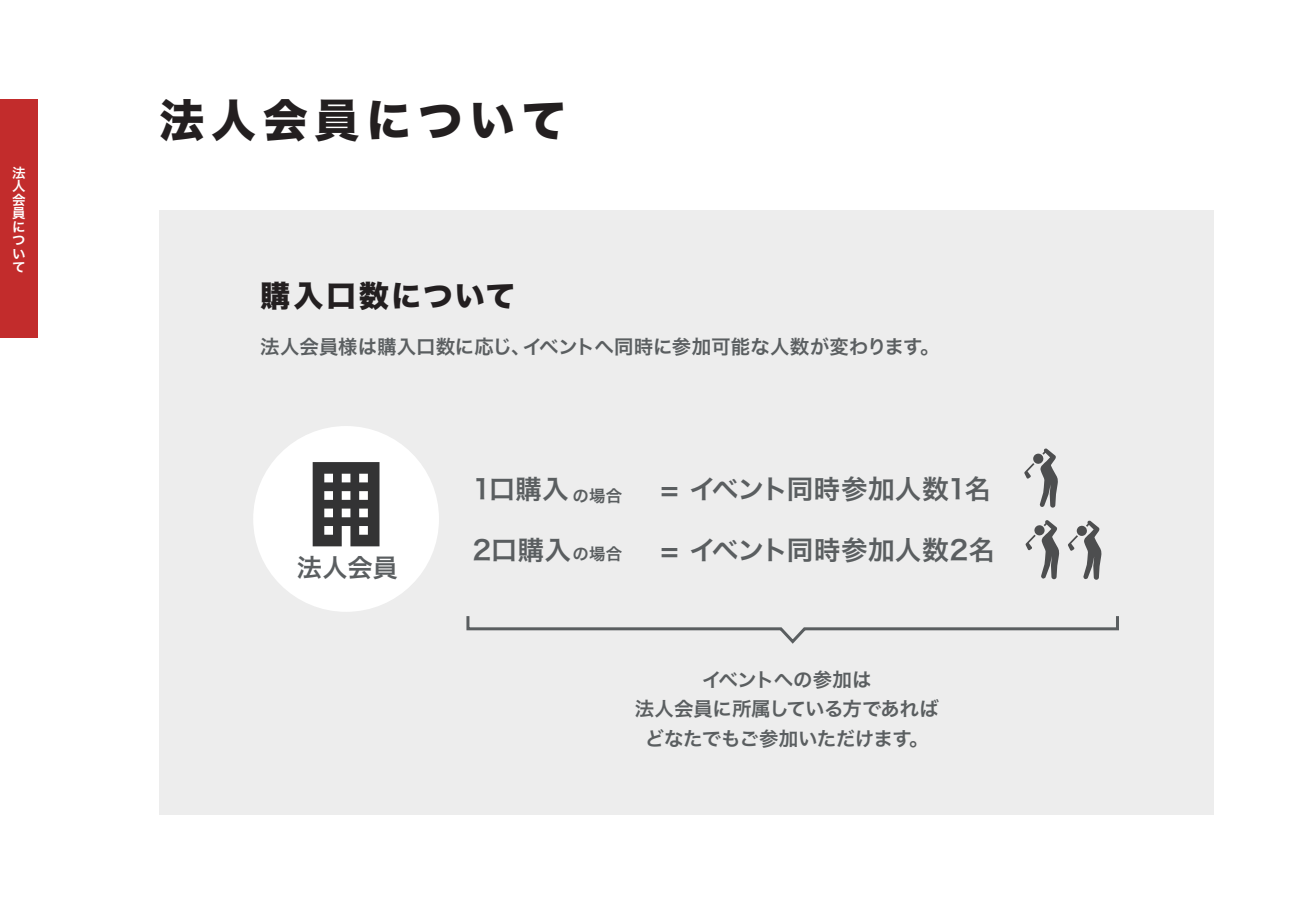
<style>
.page{position:relative;width:1289px;height:919px;background:#fff}
.page>*{position:absolute;margin:0;border:0;box-sizing:border-box;transform-origin:0 0}
.t1{font:45px "Hiragino Sans W8";letter-spacing:.15em;color:#231f20}
.t2{font:30px "Hiragino Sans W8";letter-spacing:.08em;color:#231f20}
.t3{font:26.55px "Hiragino Sans W6";color:#5a5e60}
.t4{font:26.55px "Hiragino Sans W6";letter-spacing:-.02em;color:#5a5e60}
.t5{font:25.2px "Hiragino Sans W6";color:#5a5e60}
.t6{font:19.35px/29.8px "Hiragino Sans W6";letter-spacing:-.005em;color:#5a5e60;text-align:center}
.t7{font:16.35px "Hiragino Sans W6";color:#5a5e60}
.t8{font:13.5px/13.5px "Hiragino Sans W6";color:#fff;text-align:justify}
</style>
<div class="page">
<div style="left:159px;top:210px;width:1054px;height:605px;background:#ededed"></div>
<svg style="left:466px;top:616px;width:653px;height:28px"></svg>
<div style="left:0;top:99px;width:38px;height:239px;background:#c22c2c"></div>
<svg style="left:1024px;top:448px;width:34px;height:59px"></svg>
<svg style="left:1025px;top:520px;width:34px;height:59px"></svg>
<svg style="left:1068px;top:520px;width:33px;height:59px"></svg>
<div style="left:253px;top:426px;width:186px;height:185px;background:#fff;border-radius:50%"></div>
<svg style="left:313px;top:462px;width:66px;height:84px;background:#585859"></svg>
<p class="t8" style="left:12px;top:165px;width:15px">法人会員について</p>
<h1 class="t1" style="left:159px;top:96px;width:408px">法人会員について</h1>
<h2 class="t2" style="left:260px;top:278px;width:257px">購入口数について</h2>
<p class="t6" style="left:260px;top:331px;width:681px">法人会員様は購入口数に応じ、イベントへ同時に参加可能な人数が変わります。</p>
<h3 class="t5" style="left:297px;top:545px;width:103px">法人会員</h3>
<h3 class="t3" style="left:472px;top:465px;width:151px">1口購入<sub>の場合</sub></h3>
<h3 class="t3" style="left:472px;top:525px;width:100px">2口購入</h3>
<p class="t7" style="left:572px;top:539px;width:51px">の場合</p>
<h3 class="t4" style="left:660px;top:465px;width:332px">= イベント同時参加人数1名</h3>
<h3 class="t3" style="left:660px;top:525px;width:336px">= イベント同時参加人数2名</h3>
<p class="t6" style="left:634px;top:663px;width:306px">イベントへの参加は<br>法人会員に所属している方であればどなたでもご参加いただけます。</p>
</div>
